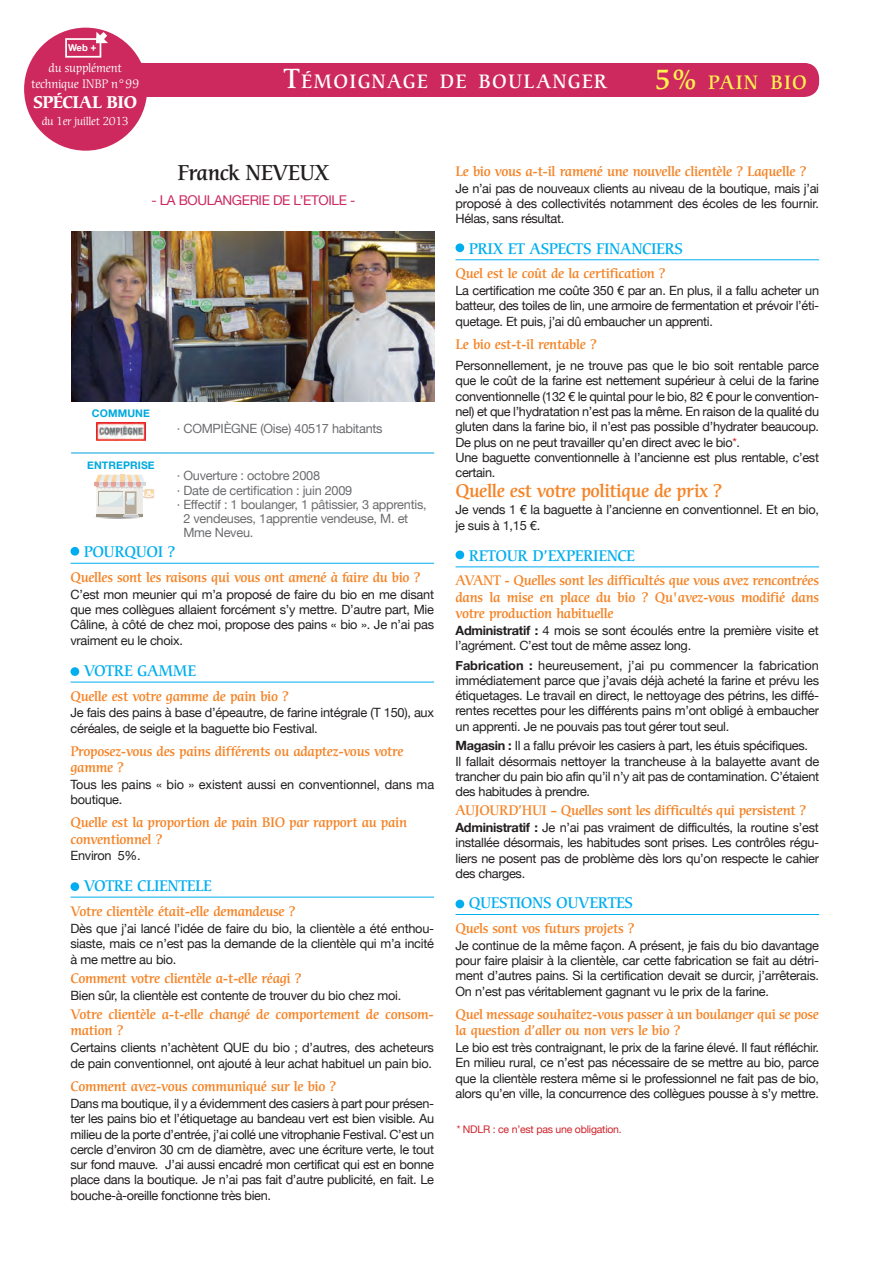
<style>
.page{position:relative;width:893px;height:1263px;background:#fff}
.page>*{position:absolute;margin:0;border:0;box-sizing:border-box;transform-origin:0 0}
.t1{font:500 21px "Cerigo";letter-spacing:-.025em;color:#231f20}
.t2{font:500 18.9px "Cerigo";letter-spacing:.07em;color:#fff}
.t3{font:500 18.9px "Cerigo";letter-spacing:.07em;color:#fff34f}
.t4{font:500 18px "Cerigo";letter-spacing:-.025em;color:#f58427}
.t5{font:700 16.5px "Cerigo";letter-spacing:-.025em;color:#fff}
.t6{font:500 15px "Cerigo";letter-spacing:-.025em;color:#00aeef}
.t7{font:500 13.5px/16.2px "Cerigo";letter-spacing:-.025em;color:#f58427}
.t8{font:13.5px "Helvetica Neue";letter-spacing:-.025em;color:#cd295e}
.t9{font:12.75px/15.3px "Helvetica Neue";letter-spacing:-.025em;color:#231f20;text-align:justify}
.t10{font:12.75px "Helvetica Neue";letter-spacing:-.02em;color:#6c6d70}
.t11{font:12px/16.2px "Cerigo";letter-spacing:-.025em;color:#fff;text-align:center}
.t12{font:11.25px "Cerigo";letter-spacing:-.04em;color:#fff}
.t13{font:10.5px "Helvetica Neue";letter-spacing:-.02em;color:#d1232a}
.t14{font:700 10.5px "Helvetica Neue";letter-spacing:.01em;color:#00a9df}
.t15{font:700 9.6px "Helvetica Neue";color:#fff}
.s1{font-family:"Helvetica CY Bold";font-weight:400;font-size:12.75px}
.s2{font-size:27px}
.s3{color:#d1232a}
.s4{font-weight:700}
</style>
<div class="page">
<hr style="left:71px;top:453px;width:100px;height:1px;background:#00a0da">
<hr style="left:171px;top:453px;width:263px;height:1px;background:#00a0da">
<hr style="left:455px;top:259px;width:364px;height:1px;background:#00aeef">
<hr style="left:455px;top:566px;width:364px;height:1px;background:#00aeef">
<hr style="left:455px;top:914px;width:364px;height:1px;background:#00aeef">
<div style="left:455px;top:243px;width:9px;height:9px;background:#00aeef;border-radius:50%"></div>
<div style="left:455px;top:550px;width:9px;height:9px;background:#00aeef;border-radius:50%"></div>
<div style="left:455px;top:900px;width:9px;height:8px;background:#00aeef;border-radius:50%"></div>
<svg style="left:94px;top:475px;width:60px;height:44px"></svg>
<img style="left:71px;top:232px;width:364px;height:170px">
<img style="left:96px;top:423px;width:50px;height:17px">
<hr style="left:71px;top:563px;width:363px;height:1px;background:#00aeef">
<hr style="left:71px;top:682px;width:363px;height:1px;background:#00aeef">
<hr style="left:71px;top:897px;width:363px;height:1px;background:#00aeef">
<div style="left:71px;top:547px;width:8px;height:9px;background:#00aeef;border-radius:50%"></div>
<div style="left:71px;top:667px;width:8px;height:9px;background:#00aeef;border-radius:50%"></div>
<div style="left:71px;top:882px;width:8px;height:9px;background:#00aeef;border-radius:50%"></div>
<div style="left:71px;top:63px;width:748px;height:34px;background:#cd295e;border-radius:15px"></div>
<div style="left:24px;top:28px;width:123px;height:123px;background:#cd295e;border-radius:50%"></div>
<div style="left:65px;top:38px;width:36px;height:20px;border:2px solid #fff"></div>
<svg style="left:96px;top:32px;width:12px;height:11px"></svg>
<p class="t15" style="left:68px;top:41px;width:30px">Web <span class="s1">+</span></p>
<p class="t11" style="left:31px;top:60px;width:110px">du supplément technique INBP n°99</p>
<p class="t5" style="left:34px;top:92px;width:105px">SPÉCIAL BIO</p>
<p class="t12" style="left:42px;top:114px;width:89px">du 1er juillet 2013</p>
<h2 class="t2" style="left:284px;top:71px;width:325px"><span class="s2">T</span>ÉMOIGNAGE DE BOULANGER</h2>
<h2 class="t3" style="left:654px;top:71px;width:154px"><span class="s2">5%</span> PAIN BIO</h2>
<h1 class="t1" style="left:177px;top:161px;width:153px">Franck NEVEUX</h1>
<p class="t8" style="left:151px;top:192px;width:205px">- LA BOULANGERIE DE L’ETOILE -</p>
<p class="t14" style="left:92px;top:406px;width:59px">commune</p>
<p class="t14" style="left:87px;top:459px;width:69px">entreprise</p>
<p class="t10" style="left:177px;top:421px;width:207px">· COMPIÈGNE (Oise) 40517 habitants</p>
<p class="t10" style="left:177px;top:468px;width:145px">· Ouverture : octobre 2008</p>
<p class="t10" style="left:177px;top:482px;width:177px">· Date de certification : juin 2009</p>
<p class="t10" style="left:177px;top:497px;width:251px">· Effectif : 1 boulanger, 1 pâtissier, 3 apprentis,</p>
<p class="t10" style="left:183px;top:511px;width:226px">2 vendeuses, 1apprentie vendeuse, M. et</p>
<p class="t10" style="left:183px;top:525px;width:71px">Mme Neveu.</p>
<p class="t6" style="left:84px;top:543px;width:93px">POURQUOI ?</p>
<p class="t7" style="left:71px;top:569px;width:351px">Quelles sont les raisons qui vous ont amené à faire du bio ?</p>
<p class="t9" style="left:71px;top:586px;width:365px">C’est mon meunier qui m’a proposé de faire du bio en me disant que mes collègues allaient forcément s’y mettre. D’autre part, Mie Câline, à côté de chez moi, propose des pains « bio ». Je n’ai pas vraiment eu le choix.</p>
<p class="t6" style="left:84px;top:662px;width:114px">VOTRE GAMME</p>
<p class="t7" style="left:71px;top:688px;width:220px">Quelle est votre gamme de pain bio ?</p>
<p class="t9" style="left:71px;top:705px;width:365px">Je fais des pains à base d’épeautre, de farine intégrale (T 150), aux céréales, de seigle et la baguette bio Festival.</p>
<p class="t7" style="left:71px;top:743px;width:335px">Proposez-vous des pains différents ou adaptez-vous votre gamme ?</p>
<p class="t9" style="left:71px;top:777px;width:365px">Tous les pains « bio » existent aussi en conventionnel, dans ma boutique.</p>
<p class="t7" style="left:71px;top:815px;width:338px">Quelle est la proportion de pain BIO par rapport au pain conventionnel ?</p>
<p class="t9" style="left:71px;top:848px;width:72px">Environ 5%.</p>
<p class="t6" style="left:84px;top:877px;width:130px">VOTRE CLIENTELE</p>
<p class="t7" style="left:71px;top:903px;width:227px">Votre clientèle était-elle demandeuse ?</p>
<p class="t9" style="left:71px;top:920px;width:365px;line-height:15.8px">Dès que j’ai lancé l’idée de faire du bio, la clientèle a été enthou&shy;siaste, mais ce n’est pas la demande de la clientèle qui m’a incité à me mettre au bio.</p>
<p class="t7" style="left:71px;top:970px;width:233px">Comment votre clientèle a-t-elle réagi ?</p>
<p class="t9" style="left:71px;top:987px;width:332px">Bien sûr, la clientèle est contente de trouver du bio chez moi.</p>
<p class="t7" style="left:71px;top:1006px;width:365px">Votre clientèle a-t-elle changé de comportement de consom&shy;mation ?</p>
<p class="t9" style="left:71px;top:1039px;width:365px;line-height:16.2px">Certains clients n’achètent QUE du bio ; d’autres, des acheteurs de pain conventionnel, ont ajouté à leur achat habituel un pain bio.</p>
<p class="t7" style="left:71px;top:1079px;width:267px">Comment avez-vous communiqué sur le bio ?</p>
<p class="t9" style="left:71px;top:1095px;width:365px">Dans ma boutique, il y a évidemment des casiers à part pour présen&shy;ter les pains bio et l’étiquetage au bandeau vert est bien visible. Au milieu de la porte d’entrée, j’ai collé une vitrophanie Festival. C’est un cercle d’environ 30 cm de diamètre, avec une écriture verte, le tout sur fond mauve. J’ai aussi encadré mon certificat qui est en bonne place dans la boutique. Je n’ai pas fait d’autre publicité, en fait. Le bouche-à-oreille fonctionne très bien.</p>
<p class="t7" style="left:455px;top:163px;width:352px">Le bio vous a-t-il ramené une nouvelle clientèle ? Laquelle ?</p>
<p class="t9" style="left:455px;top:180px;width:365px">Je n’ai pas de nouveaux clients au niveau de la boutique, mais j’ai proposé à des collectivités notamment des écoles de les fournir.<br>Hélas, sans résultat.</p>
<p class="t6" style="left:469px;top:240px;width:216px">PRIX ET ASPECTS FINANCIERS</p>
<p class="t7" style="left:455px;top:266px;width:212px">Quel est le coût de la certification ?</p>
<p class="t9" style="left:455px;top:283px;width:365px">La certification me coûte 350 € par an. En plus, il a fallu acheter un batteur, des toiles de lin, une armoire de fermentation et prévoir l’éti&shy;quetage. Et puis, j’ai dû embaucher un apprenti.</p>
<p class="t7" style="left:455px;top:336px;width:143px">Le bio est-t-il rentable ?</p>
<p class="t9" style="left:455px;top:358px;width:365px;text-align:left">Personnellement, je ne trouve pas que le bio soit rentable parce que le coût de la farine est nettement supérieur à celui de la farine conventionnelle (132 € le quintal pour le bio, 82 € pour le convention&shy;nel) et que l’hydratation n’est pas la même. En raison de la qualité du gluten dans la farine bio, il n’est pas possible d’hydrater beaucoup.<br>De plus on ne peut travailler qu’en direct avec le bio<span class="s3">*</span>.<br>Une baguette conventionnelle à l’ancienne est plus rentable, c’est certain.</p>
<h3 class="t4" style="left:455px;top:480px;width:268px">Quelle est votre politique de prix ?</h3>
<p class="t9" style="left:455px;top:501px;width:365px;line-height:16.2px">Je vends 1 € la baguette à l’ancienne en conventionnel. Et en bio, je suis à 1,15 €.</p>
<p class="t6" style="left:469px;top:547px;width:168px">RETOUR D’EXPERIENCE</p>
<p class="t7" style="left:455px;top:573px;width:365px;text-align:justify">AVANT - Quelles sont les difficultés que vous avez rencontrées dans la mise en place du bio ? Qu'avez-vous modifié dans votre production habituelle</p>
<p class="t9" style="left:455px;top:622px;width:365px"><span class="s4">Administratif :</span> 4 mois se sont écoulés entre la première visite et l’agrément. C’est tout de même assez long.</p>
<p class="t9" style="left:455px;top:657px;width:365px"><span class="s4">Fabrication :</span> heureusement, j’ai pu commencer la fabrication immédiatement parce que j’avais déjà acheté la farine et prévu les étiquetages. Le travail en direct, le nettoyage des pétrins, les diffé&shy;rentes recettes pour les différents pains m’ont obligé à embaucher un apprenti. Je ne pouvais pas tout gérer tout seul.</p>
<p class="t9" style="left:455px;top:738px;width:365px;text-align:left"><span class="s4">Magasin :</span> Il a fallu prévoir les casiers à part, les étuis spécifiques.<br>Il fallait désormais nettoyer la trancheuse à la balayette avant de trancher du pain bio afin qu’il n’y ait pas de contamination. C’étaient des habitudes à prendre.</p>
<p class="t7" style="left:455px;top:803px;width:352px">AUJOURD’HUI – Quelles sont les difficultés qui persistent ?</p>
<p class="t9" style="left:455px;top:819px;width:365px"><span class="s4">Administratif :</span> Je n’ai pas vraiment de difficultés, la routine s’est installée désormais, les habitudes sont prises. Les contrôles régu&shy;liers ne posent pas de problème dès lors qu’on respecte le cahier des charges.</p>
<p class="t6" style="left:469px;top:894px;width:166px">QUESTIONS OUVERTES</p>
<p class="t7" style="left:455px;top:921px;width:181px">Quels sont vos futurs projets ?</p>
<p class="t9" style="left:455px;top:937px;width:365px">Je continue de la même façon. A présent, je fais du bio davantage pour faire plaisir à la clientèle, car cette fabrication se fait au détri&shy;ment d’autres pains. Si la certification devait se durcir, j’arrêterais.<br>On n’est pas véritablement gagnant vu le prix de la farine.</p>
<p class="t7" style="left:455px;top:1006px;width:365px">Quel message souhaitez-vous passer à un boulanger qui se pose la question d’aller ou non vers le bio ?</p>
<p class="t9" style="left:455px;top:1040px;width:365px">Le bio est très contraignant, le prix de la farine élevé. Il faut réfléchir.<br>En milieu rural, ce n’est pas nécessaire de se mettre au bio, parce que la clientèle restera même si le professionnel ne fait pas de bio, alors qu’en ville, la concurrence des collègues pousse à s’y mettre.</p>
<p class="t13" style="left:457px;top:1122px;width:167px">* NDLR : ce n’est pas une obligation.</p>
</div>
